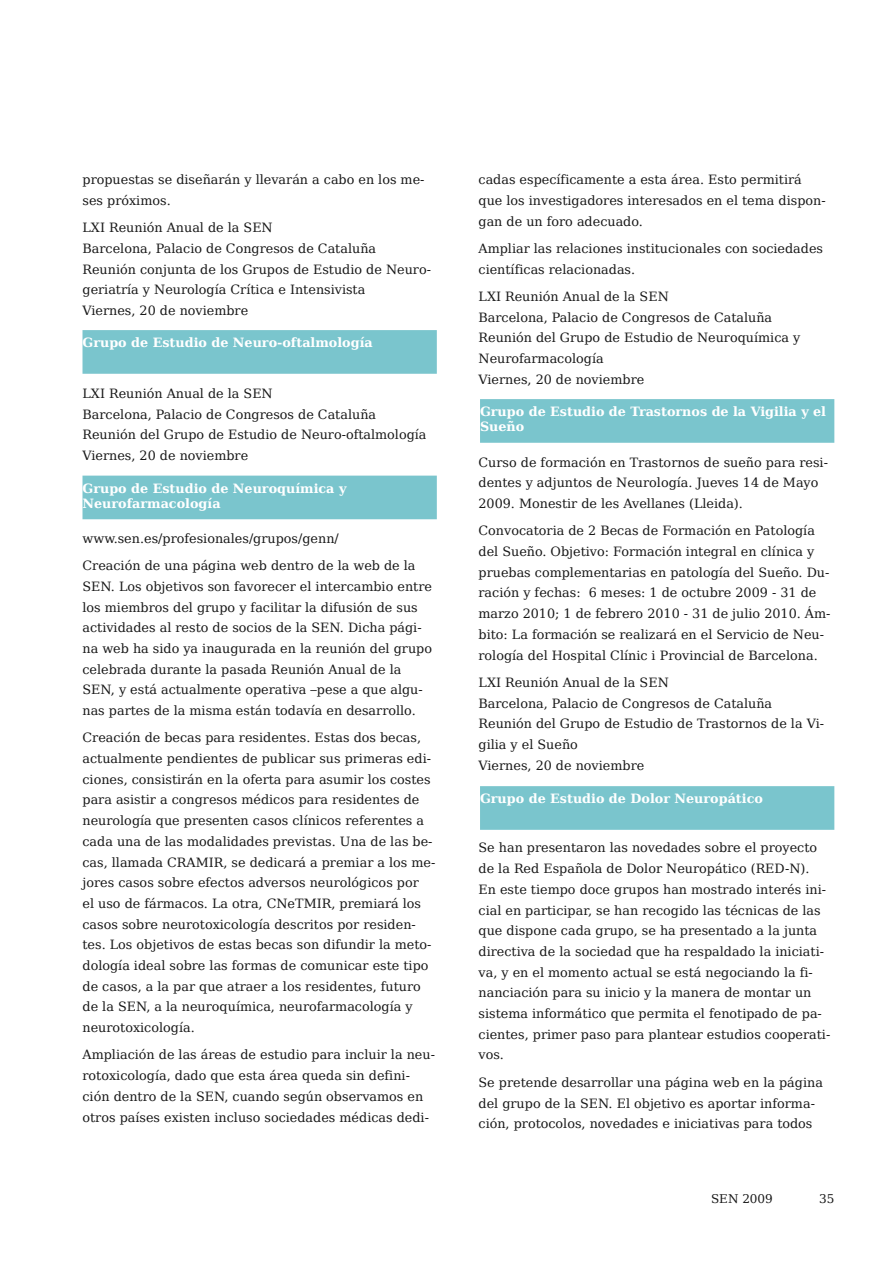
<style>
.page{position:relative;width:893px;height:1263px;background:#fff}
.page>*{position:absolute;margin:0;border:0;box-sizing:border-box;transform-origin:0 0}
.t1{font:12.75px/20.7px "Bitstream Vera Serif";color:#171717}
.t2{font:700 12.75px/15.6px "Bitstream Vera Serif";color:#fff}
.t3{font:12px "Bitstream Vera Serif";color:#171717}
</style>
<div class="page">
<div style="left:82px;top:330px;width:355px;height:44px;background:#7ac5cd"></div>
<div style="left:480px;top:786px;width:354px;height:44px;background:#7ac5cd"></div>
<div style="left:82px;top:476px;width:355px;height:43px;background:#7ac5cd"></div>
<div style="left:480px;top:399px;width:354px;height:44px;background:#7ac5cd"></div>
<p class="t1" style="left:82px;top:169px;width:344px">propuestas se diseñarán y llevarán a cabo en los me&shy;ses próximos.</p>
<p class="t1" style="left:82px;top:217px;width:350px">LXI Reunión Anual de la SEN<br>Barcelona, Palacio de Congresos de Cataluña Reunión conjunta de los Grupos de Estudio de Neuro&shy;geriatría y Neurología Crítica e Intensivista<br>Viernes, 20 de noviembre</p>
<p class="t2" style="left:82px;top:335px;width:292px">Grupo de Estudio de Neuro-oftalmología</p>
<p class="t1" style="left:82px;top:383px;width:346px">LXI Reunión Anual de la SEN<br>Barcelona, Palacio de Congresos de Cataluña Reunión del Grupo de Estudio de Neuro-oftalmología Viernes, 20 de noviembre</p>
<p class="t2" style="left:82px;top:480px;width:265px">Grupo de Estudio de Neuroquímica y<br>Neurofarmacología</p>
<p class="t1" style="left:82px;top:525px;width:335px;line-height:27.3px">www.sen.es/profesionales/grupos/genn/<br>Creación de una página web dentro de la web de la</p>
<p class="t1" style="left:82px;top:576px;width:351px">SEN. Los objetivos son favorecer el intercambio entre los miembros del grupo y facilitar la difusión de sus actividades al resto de socios de la SEN. Dicha pági&shy;na web ha sido ya inaugurada en la reunión del grupo celebrada durante la pasada Reunión Anual de la SEN, y está actualmente operativa –pese a que algu&shy;nas partes de la misma están todavía en desarrollo.</p>
<p class="t1" style="left:82px;top:727px;width:354px">Creación de becas para residentes. Estas dos becas, actualmente pendientes de publicar sus primeras edi&shy;ciones, consistirán en la oferta para asumir los costes para asistir a congresos médicos para residentes de neurología que presenten casos clínicos referentes a cada una de las modalidades previstas. Una de las be&shy;cas, llamada CRAMIR, se dedicará a premiar a los me&shy;jores casos sobre efectos adversos neurológicos por<br>el uso de fármacos. La otra, CNeTMIR, premiará los casos sobre neurotoxicología descritos por residen&shy;tes. Los objetivos de estas becas son difundir la meto&shy;dología ideal sobre las formas de comunicar este tipo de casos, a la par que atraer a los residentes, futuro de la SEN, a la neuroquímica, neurofarmacología y neurotoxicología.</p>
<p class="t1" style="left:82px;top:1045px;width:354px">Ampliación de las áreas de estudio para incluir la neu&shy;rotoxicología, dado que esta área queda sin defini&shy;ción dentro de la SEN, cuando según observamos en otros países existen incluso sociedades médicas dedi-</p>
<p class="t1" style="left:478px;top:169px;width:349px">cadas específicamente a esta área. Esto permitirá que los investigadores interesados en el tema dispon&shy;gan de un foro adecuado.</p>
<p class="t1" style="left:478px;top:238px;width:346px">Ampliar las relaciones institucionales con sociedades científicas relacionadas.</p>
<p class="t1" style="left:478px;top:286px;width:323px">LXI Reunión Anual de la SEN<br>Barcelona, Palacio de Congresos de Cataluña<br>Reunión del Grupo de Estudio de Neuroquímica y<br>Neurofarmacología<br>Viernes, 20 de noviembre</p>
<p class="t2" style="left:480px;top:403px;width:348px">Grupo de Estudio de Trastornos de la Vigilia y el<br>Sueño</p>
<p class="t1" style="left:478px;top:452px;width:351px">Curso de formación en Trastornos de sueño para resi&shy;dentes y adjuntos de Neurología. Jueves 14 de Mayo<br>2009. Monestir de les Avellanes (Lleida).</p>
<p class="t1" style="left:478px;top:520px;width:353px">Convocatoria de 2 Becas de Formación en Patología del Sueño. Objetivo: Formación integral en clínica y pruebas complementarias en patología del Sueño. Du&shy;ración y fechas: 6 meses: 1 de octubre 2009 - 31 de marzo 2010; 1 de febrero 2010 - 31 de julio 2010. Ám&shy;bito: La formación se realizará en el Servicio de Neu&shy;rología del Hospital Clínic i Provincial de Barcelona.</p>
<p class="t1" style="left:478px;top:672px;width:347px">LXI Reunión Anual de la SEN<br>Barcelona, Palacio de Congresos de Cataluña<br>Reunión del Grupo de Estudio de Trastornos de la Vi&shy;gilia y el Sueño<br>Viernes, 20 de noviembre</p>
<p class="t2" style="left:480px;top:791px;width:284px">Grupo de Estudio de Dolor Neuropático</p>
<p class="t1" style="left:478px;top:838px;width:353px">Se han presentaron las novedades sobre el proyecto de la Red Española de Dolor Neuropático (RED-N).<br>En este tiempo doce grupos han mostrado interés ini&shy;cial en participar, se han recogido las técnicas de las que dispone cada grupo, se ha presentado a la junta directiva de la sociedad que ha respaldado la iniciati&shy;va, y en el momento actual se está negociando la fi&shy;nanciación para su inicio y la manera de montar un sistema informático que permita el fenotipado de pa&shy;cientes, primer paso para plantear estudios cooperati&shy;vos.</p>
<p class="t1" style="left:478px;top:1072px;width:346px">Se pretende desarrollar una página web en la página del grupo de la SEN. El objetivo es aportar informa&shy;ción, protocolos, novedades e iniciativas para todos</p>
<p class="t3" style="left:711px;top:1192px;width:63px">SEN 2009</p>
<p class="t3" style="left:819px;top:1192px;width:17px">35</p>
</div>
